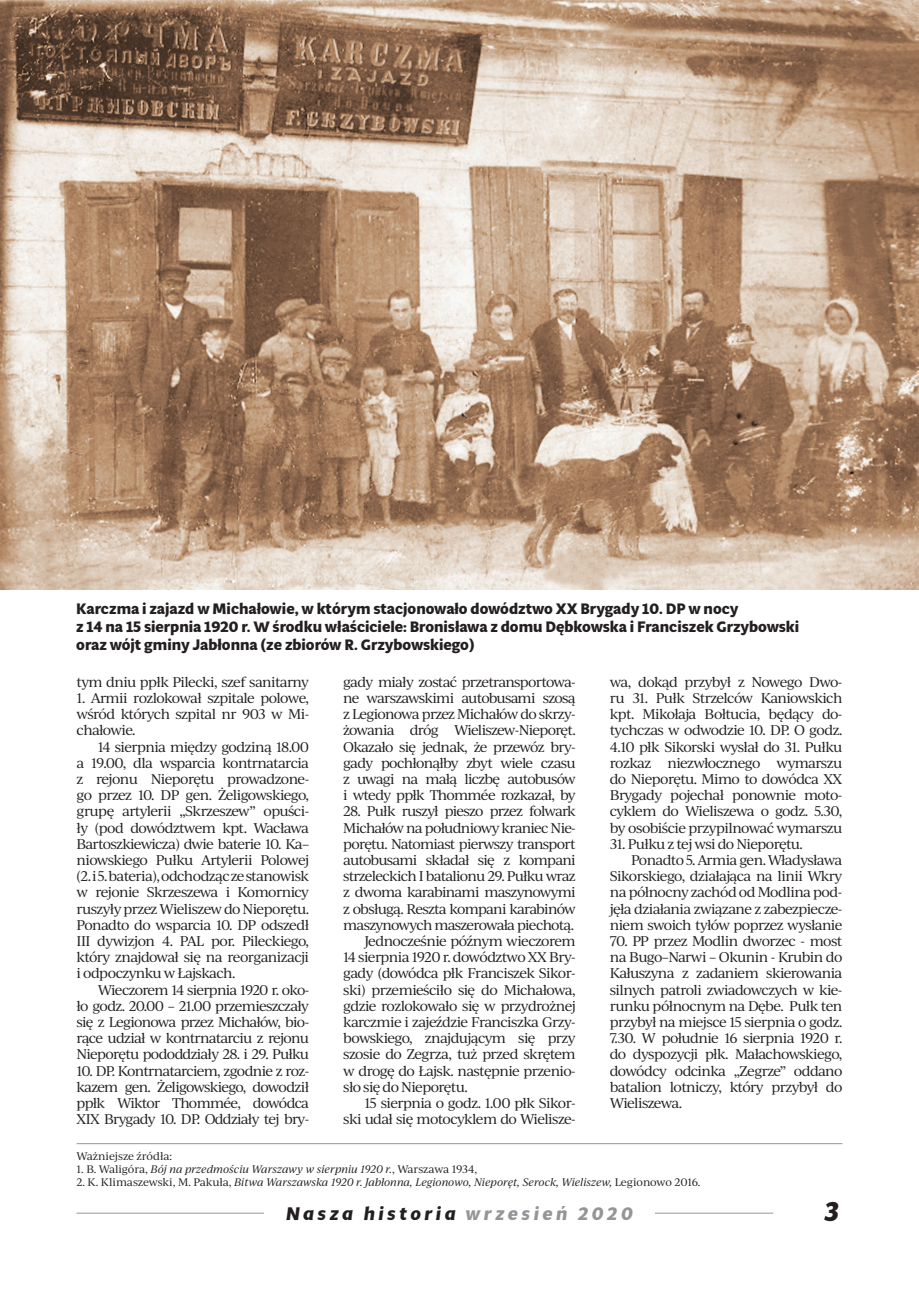
<style>
.page{position:relative;width:919px;height:1289px;background:#fff}
.page>*{position:absolute;margin:0;border:0;box-sizing:border-box;transform-origin:0 0}
.t1{font:italic 700 27px "Multi Display";color:#231f20}
.t2{font:italic 700 18px "Multi Display";letter-spacing:.2em;color:#231f20}
.t3{font:700 15px/18px "Multi Display";color:#231f20}
.t4{font:13.5px/16.2px "Ivy Journal";letter-spacing:-.05em;color:#231f20;text-align:justify}
.t5{font:italic 10.5px "Ivy Journal";letter-spacing:-.01em;color:#231f20}
.t6{font:10.5px "Ivy Journal";color:#231f20}
.s1{font-style:normal}
.s2{color:#939598}
</style>
<div class="page">
<hr style="left:77px;top:1212px;width:696px;height:1px;background:#939598">
<div style="left:264px;top:1198px;width:390px;height:30px;background:#fff"></div>
<hr style="left:77px;top:1143px;width:765px;height:1px;background:#939598">
<img style="left:0;top:0;width:918px;height:589px">
<p class="t3" style="left:76px;top:599px;width:724px">Karczma i zajazd w Michałowie, w którym stacjonowało dowództwo XX Brygady 10. DP w nocy<br>z 14 na 15 sierpnia 1920 r. W środku właściciele: Bronisława z domu Dębkowska i Franciszek Grzybowski oraz wójt gminy Jabłonna (ze zbiorów R. Grzybowskiego)</p>
<p class="t4" style="left:77px;top:673px;width:234px">tym dniu ppłk Pilecki, szef sanitarny</p>
<p class="t4" style="left:77px;top:689px;width:234px">1. Armii rozlokował szpitale polowe, wśród których szpital nr 903 w Mi&shy;chałowie.</p>
<p class="t4" style="left:77px;top:737px;width:234px;text-indent:21px">14 sierpnia między godziną 18.00 a 19.00, dla wsparcia kontrnatarcia z rejonu Nieporętu prowadzone&shy;go przez 10. DP gen. Żeligowskiego, grupę artylerii „Skrzeszew” opuści&shy;ły (pod dowództwem kpt. Wacława Bartoszkiewicza) dwie baterie 10. Ka– niowskiego Pułku Artylerii Polowej (2. i 5. bateria), odchodząc ze stanowisk w rejonie Skrzeszewa i Komornicy ruszyły przez Wieliszew do Nieporętu.<br>Ponadto do wsparcia 10. DP odszedł III dywizjon 4. PAL por. Pileckiego, który znajdował się na reorganizacji i odpoczynku w Łajskach.</p>
<p class="t4" style="left:77px;top:980px;width:234px;text-indent:21px">Wieczorem 14 sierpnia 1920 r. oko&shy;ło godz. 20.00 – 21.00 przemieszczały się z Legionowa przez Michałów, bio&shy;rące udział w kontrnatarciu z rejonu Nieporętu pododdziały 28. i 29. Pułku</p>
<p class="t4" style="left:77px;top:1061px;width:234px">10. DP. Kontrnatarciem, zgodnie z roz&shy;kazem gen. Żeligowskiego, dowodził ppłk Wiktor Thommée, dowódca XIX Brygady 10. DP. Oddziały tej bry-</p>
<p class="t4" style="left:343px;top:673px;width:234px">gady miały zostać przetransportowa&shy;ne warszawskimi autobusami szosą z Legionowa przez Michałów do skrzy&shy;żowania dróg Wieliszew-Nieporęt.<br>Okazało się jednak, że przewóz bry&shy;gady pochłonąłby zbyt wiele czasu z uwagi na małą liczbę autobusów i wtedy ppłk Thommée rozkazał, by</p>
<p class="t4" style="left:343px;top:802px;width:234px">28. Pułk ruszył pieszo przez folwark</p>
<p class="t4" style="left:343px;top:818px;width:234px">Michałów na południowy kraniec Nie-</p>
<p class="t4" style="left:343px;top:835px;width:234px">porętu. Natomiast pierwszy transport</p>
<p class="t4" style="left:343px;top:851px;width:234px">autobusami składał się z kompani</p>
<p class="t4" style="left:343px;top:867px;width:234px">strzeleckich I batalionu 29. Pułku wraz</p>
<p class="t4" style="left:343px;top:883px;width:234px">z dwoma karabinami maszynowymi</p>
<p class="t4" style="left:343px;top:899px;width:234px">z obsługą. Reszta kompani karabinów</p>
<p class="t4" style="left:343px;top:916px;width:232px">maszynowych maszerowała piechotą.</p>
<p class="t4" style="left:364px;top:932px;width:213px">Jednocześnie późnym wieczorem</p>
<p class="t4" style="left:343px;top:948px;width:234px">14 sierpnia 1920 r. dowództwo XX Bry-</p>
<p class="t4" style="left:343px;top:964px;width:234px">gady (dowódca płk Franciszek Sikor-</p>
<p class="t4" style="left:343px;top:980px;width:234px">ski) przemieściło się do Michałowa,</p>
<p class="t4" style="left:343px;top:997px;width:234px">gdzie rozlokowało się w przydrożnej</p>
<p class="t4" style="left:343px;top:1013px;width:234px">karczmie i zajeździe Franciszka Grzy-</p>
<p class="t4" style="left:343px;top:1029px;width:234px">bowskiego, znajdującym się przy</p>
<p class="t4" style="left:343px;top:1045px;width:234px">szosie do Zegrza, tuż przed skrętem</p>
<p class="t4" style="left:343px;top:1061px;width:234px">w drogę do Łajsk. następnie przenio-</p>
<p class="t4" style="left:343px;top:1078px;width:126px">sło się do Nieporętu.</p>
<p class="t4" style="left:364px;top:1094px;width:213px">15 sierpnia o godz. 1.00 płk Sikor-</p>
<p class="t4" style="left:343px;top:1110px;width:234px">ski udał się motocyklem do Wielisze-</p>
<p class="t4" style="left:609px;top:673px;width:234px">wa, dokąd przybył z Nowego Dwo&shy;ru 31. Pułk Strzelców Kaniowskich kpt. Mikołaja Bołtucia, będący do&shy;tychczas w odwodzie 10. DP. O godz.<br>4.10 płk Sikorski wysłał do 31. Pułku rozkaz niezwłocznego wymarszu do Nieporętu. Mimo to dowódca XX Brygady pojechał ponownie moto&shy;cyklem do Wieliszewa o godz. 5.30, by osobiście przypilnować wymarszu</p>
<p class="t4" style="left:609px;top:835px;width:194px">31. Pułku z tej wsi do Nieporętu.</p>
<p class="t4" style="left:631px;top:851px;width:213px">Ponadto 5. Armia gen. Władysława</p>
<p class="t4" style="left:609px;top:867px;width:234px">Sikorskiego, działająca na linii Wkry</p>
<p class="t4" style="left:609px;top:883px;width:234px">na północny zachód od Modlina pod-</p>
<p class="t4" style="left:609px;top:899px;width:234px">jęła działania związane z zabezpiecze-</p>
<p class="t4" style="left:609px;top:916px;width:234px">niem swoich tyłów poprzez wysłanie</p>
<p class="t4" style="left:609px;top:932px;width:234px">70. PP przez Modlin dworzec - most na Bugo–Narwi – Okunin - Krubin do Kałuszyna z zadaniem skierowania silnych patroli zwiadowczych w kie&shy;runku północnym na Dębe. Pułk ten przybył na miejsce 15 sierpnia o godz.<br>7.30. W południe 16 sierpnia 1920 r. do dyspozycji płk. Małachowskiego, dowódcy odcinka „Zegrze” oddano batalion lotniczy, który przybył do Wieliszewa.</p>
<p class="t6" style="left:77px;top:1149px;width:97px">Ważniejsze źródła:</p>
<p class="t5" style="left:77px;top:1161px;width:402px"><span class="s1">1. B. Waligóra,</span> Bój na przedmościu Warszawy w sierpniu 1920 r.<span class="s1">, Warszawa 1934,</span></p>
<p class="t5" style="left:77px;top:1174px;width:625px"><span class="s1">2. K. Klimaszewski, M. Pakuła,</span> Bitwa Warszawska 1920 r. Jabłonna, Legionowo, Nieporęt, Serock, Wieliszew, <span class="s1">Legionowo 2016.</span></p>
<h2 class="t2" style="left:286px;top:1201px;width:348px">Nasza historia <span class="s2">wrzesień 2020</span></h2>
<h1 class="t1" style="left:824px;top:1192px;width:16px">3</h1>
</div>
